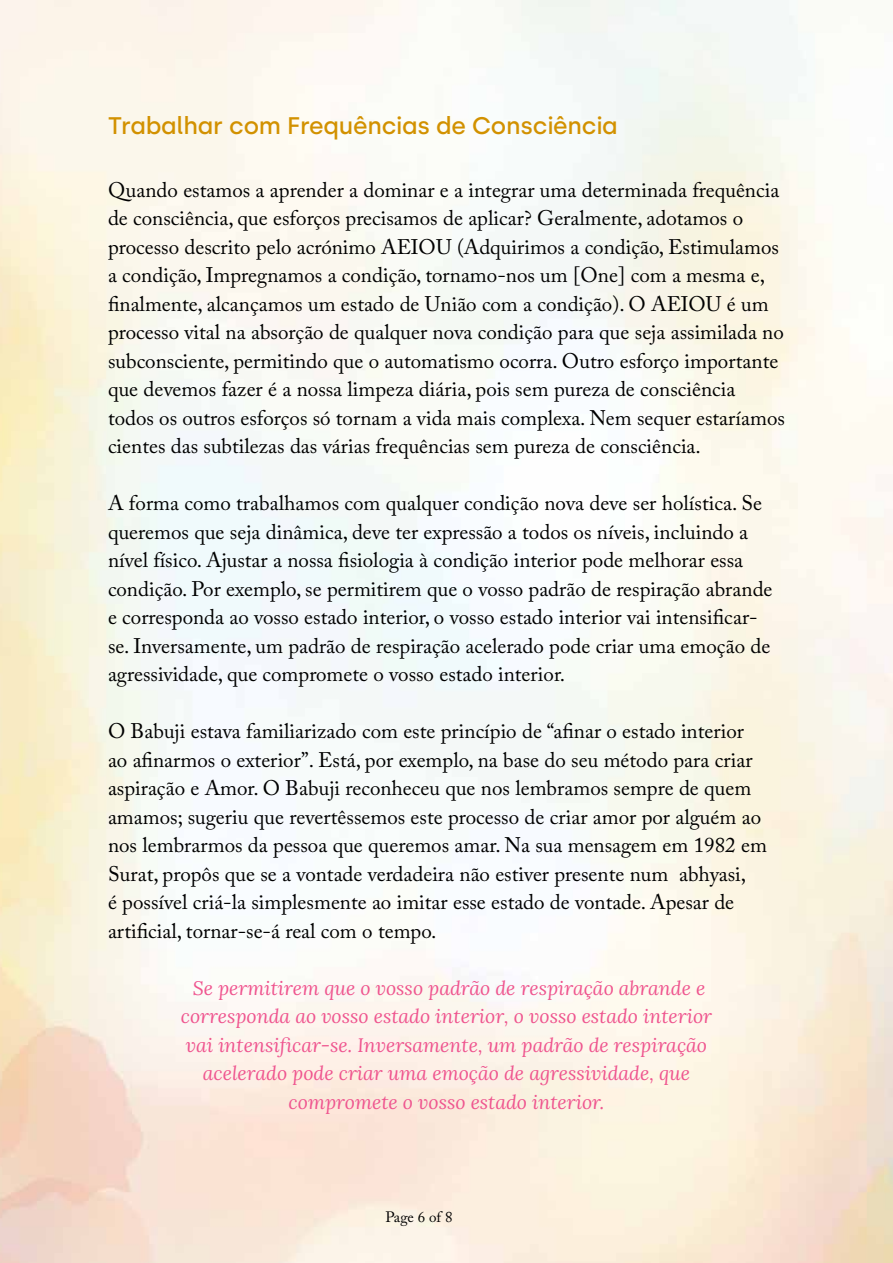
<style>
.page{position:relative;width:893px;height:1263px;background:#fff}
.page>*{position:absolute;margin:0;border:0;box-sizing:border-box;transform-origin:0 0}
.t1{font:500 24px "Silka";letter-spacing:-.01em;color:#d29100}
.t2{font:21px/28.5px "Adobe Caslon Pro";color:#000}
.t3{font:italic 19.5px/28.5px "Lora";color:#ef558f;text-align:center}
.t4{font:15px "Adobe Caslon Pro";color:#000}
</style>
<div class="page">
<p class="t1" style="left:108px;top:111px;width:511px">Trabalhar com Frequências de Consciência</p>
<p class="t2" style="left:108px;top:175px;width:678px">Quando estamos a aprender a dominar e a integrar uma determinada frequência de consciência, que esforços precisamos de aplicar? Geralmente, adotamos o processo descrito pelo acrónimo AEIOU (Adquirimos a condição, Estimulamos a condição, Impregnamos a condição, tornamo-nos um [One] com a mesma e, finalmente, alcançamos um estado de União com a condição). O AEIOU é um processo vital na absorção de qualquer nova condição para que seja assimilada no subconsciente, permitindo que o automatismo ocorra. Outro esforço importante que devemos fazer é a nossa limpeza diária, pois sem pureza de consciência todos os outros esforços só tornam a vida mais complexa. Nem sequer estaríamos cientes das subtilezas das várias frequências sem pureza de consciência.</p>
<p class="t2" style="left:108px;top:488px;width:666px">A forma como trabalhamos com qualquer condição nova deve ser holística. Se queremos que seja dinâmica, deve ter expressão a todos os níveis, incluindo a nível físico. Ajustar a nossa fisiologia à condição interior pode melhorar essa condição. Por exemplo, se permitirem que o vosso padrão de respiração abrande e corresponda ao vosso estado interior, o vosso estado interior vai intensificar&shy;se. Inversamente, um padrão de respiração acelerado pode criar uma emoção de agressividade, que compromete o vosso estado interior.</p>
<p class="t2" style="left:108px;top:716px;width:660px">O Babuji estava familiarizado com este princípio de “afinar o estado interior ao afinarmos o exterior”. Está, por exemplo, na base do seu método para criar aspiração e Amor. O Babuji reconheceu que nos lembramos sempre de quem amamos; sugeriu que revertêssemos este processo de criar amor por alguém ao nos lembrarmos da pessoa que queremos amar. Na sua mensagem em 1982 em Surat, propôs que se a vontade verdadeira não estiver presente num abhyasi,<br>é possível criá-la simplesmente ao imitar esse estado de vontade. Apesar de artificial, tornar-se-á real com o tempo.</p>
<p class="t3" style="left:181px;top:973px;width:533px">Se permitirem que o vosso padrão de respiração abrande e corresponda ao vosso estado interior, o vosso estado interior vai intensificar-se. Inversamente, um padrão de respiração acelerado pode criar uma emoção de agressividade, que compromete o vosso estado interior.</p>
<p class="t4" style="left:385px;top:1208px;width:69px">Page 6 of 8</p>
</div>
